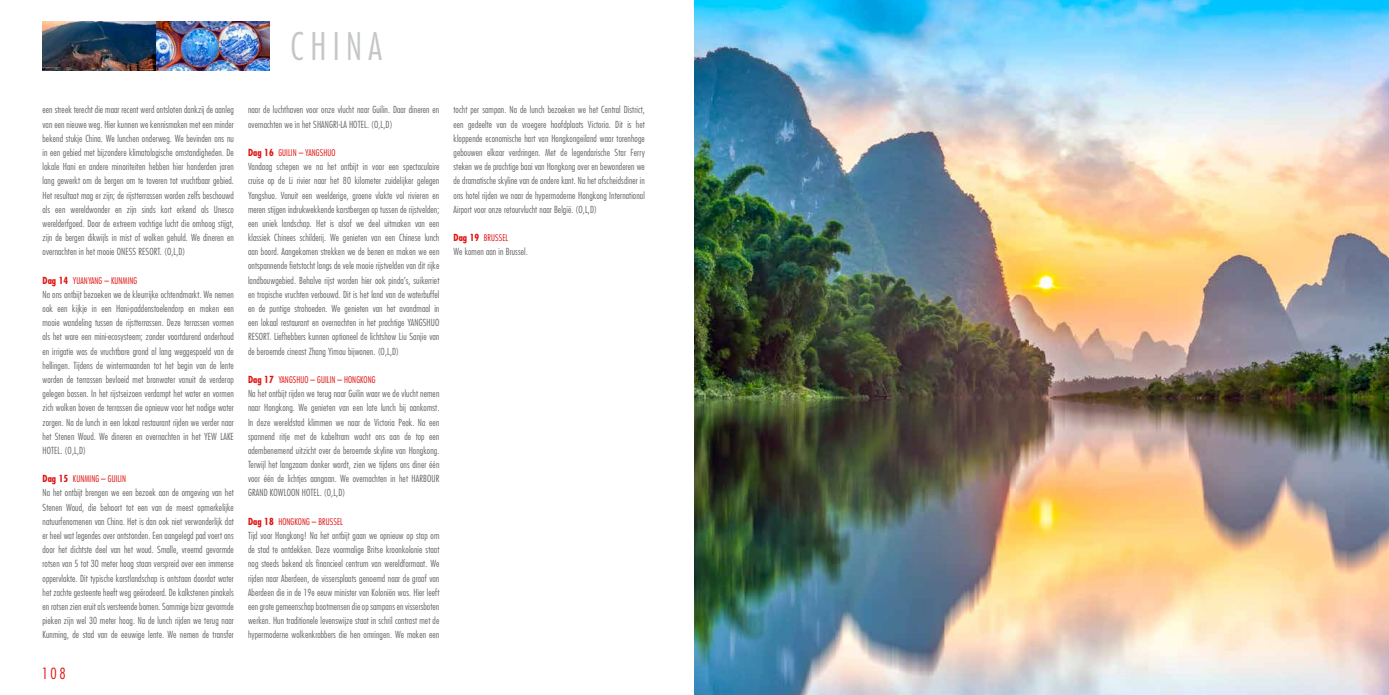
<style>
.page{position:relative;width:1389px;height:695px;background:#fff}
.page>*{position:absolute;margin:0;border:0;box-sizing:border-box;transform-origin:0 0}
.t1{font:300 condensed 37px "Futura Std";letter-spacing:.17em;color:#c5c7c7}
.t2{font:300 condensed 15px "Futura Std";color:#e00f0d}
.t3{font:300 condensed 9.5px/14.2px "Futura Std";letter-spacing:.01em;color:#626463;text-align:justify}
.t4{font:300 condensed 9px "Futura Std";letter-spacing:.01em;color:#e00f0d}
.s1{font-weight:700;font-size:9.5px}
</style>
<div class="page">
<img style="left:694px;top:0;width:695px;height:694px">
<img style="left:156px;top:21px;width:113px;height:50px">
<img style="left:43px;top:21px;width:113px;height:50px">
<h1 class="t1" style="left:291px;top:24px;width:93px">CHINA</h1>
<p class="t3" style="left:43px;top:103px;width:193px">een streek terecht die maar recent werd ontsloten dankzij de aanleg van een nieuwe weg. Hier kunnen we kennismaken met een minder bekend stukje China. We lunchen onderweg. We bevinden ons nu in een gebied met bijzondere klimatologische omstandigheden. De lokale Hani en andere minoriteiten hebben hier honderden jaren lang gewerkt om de bergen om te toveren tot vruchtbaar gebied.<br>Het resultaat mag er zijn; de rijstterrassen worden zelfs beschouwd als een wereldwonder en zijn sinds kort erkend als Unesco werelderfgoed. Door de extreem vochtige lucht die omhoog stijgt, zijn de bergen dikwijls in mist of wolken gehuld. We dineren en overnachten in het mooie ONESS RESORT. (O,L,D)</p>
<p class="t4" style="left:43px;top:275px;width:96px"><span class="s1">Dag 14</span> YUANYANG – KUNMING</p>
<p class="t3" style="left:43px;top:287px;width:193px">Na ons ontbijt bezoeken we de kleurrijke ochtendmarkt. We nemen ook een kijkje in een Hani-paddenstoelendorp en maken een mooie wandeling tussen de rijstterrassen. Deze terrassen vormen als het ware een mini-ecosysteem; zonder voortdurend onderhoud en irrigatie was de vruchtbare grond al lang weggespoeld van de hellingen. Tijdens de wintermaanden tot het begin van de lente worden de terrassen bevloeid met bronwater vanuit de verderop gelegen bossen. In het rijstseizoen verdampt het water en vormen zich wolken boven de terrassen die opnieuw voor het nodige water zorgen. Na de lunch in een lokaal restaurant rijden we verder naar het Stenen Woud. We dineren en overnachten in het YEW LAKE HOTEL. (O,L,D)</p>
<p class="t4" style="left:43px;top:473px;width:85px"><span class="s1">Dag 15</span> KUNMING – GUILIN</p>
<p class="t3" style="left:43px;top:485px;width:193px">Na het ontbijt brengen we een bezoek aan de omgeving van het Stenen Woud, die behoort tot een van de meest opmerkelijke natuurfenomenen van China. Het is dan ook niet verwonderlijk dat er heel wat legendes over ontstonden. Een aangelegd pad voert ons door het dichtste deel van het woud. Smalle, vreemd gevormde rotsen van 5 tot 30 meter hoog staan verspreid over een immense oppervlakte. Dit typische karstlandschap is ontstaan doordat water het zachte gesteente heeft weg geërodeerd. De kalkstenen pinakels en rotsen zien eruit als versteende bomen. Sommige bizar gevormde pieken zijn wel 30 meter hoog. Na de lunch rijden we terug naar Kunming, de stad van de eeuwige lente. We nemen de transfer</p>
<h2 class="t2" style="left:42px;top:664px;width:25px">108</h2>
<p class="t3" style="left:248px;top:103px;width:193px">naar de luchthaven voor onze vlucht naar Guilin. Daar dineren en overnachten we in het SHANGRI-LA HOTEL. (O,L,D)</p>
<p class="t4" style="left:248px;top:147px;width:89px"><span class="s1">Dag 16</span> GUILIN – YANGSHUO</p>
<p class="t3" style="left:248px;top:159px;width:193px">Vandaag schepen we na het ontbijt in voor een spectaculaire cruise op de Li rivier naar het 80 kilometer zuidelijker gelegen Yangshuo. Vanuit een weelderige, groene vlakte vol rivieren en meren stijgen indrukwekkende karstbergen op tussen de rijstvelden; een uniek landschap. Het is alsof we deel uitmaken van een klassiek Chinees schilderij. We genieten van een Chinese lunch aan boord. Aangekomen strekken we de benen en maken we een ontspannende fietstocht langs de vele mooie rijstvelden van dit rijke landbouwgebied. Behalve rijst worden hier ook pinda’s, suikerriet en tropische vruchten verbouwd. Dit is het land van de waterbuffel en de puntige strohoeden. We genieten van het avondmaal in een lokaal restaurant en overnachten in het prachtige YANGSHUO RESORT. Liefhebbers kunnen optioneel de lichtshow Liu Sanjie van de beroemde cineast Zhang Yimou bijwonen. (O,L,D)</p>
<p class="t4" style="left:248px;top:374px;width:129px"><span class="s1">Dag 17</span> YANGSHUO – GUILIN – HONGKONG</p>
<p class="t3" style="left:248px;top:386px;width:193px">Na het ontbijt rijden we terug naar Guilin waar we de vlucht nemen naar Hongkong. We genieten van een late lunch bij aankomst.<br>In deze wereldstad klimmen we naar de Victoria Peak. Na een spannend ritje met de kabeltram wacht ons aan de top een adembenemend uitzicht over de beroemde skyline van Hongkong.<br>Terwijl het langzaam donker wordt, zien we tijdens ons diner één voor één de lichtjes aangaan. We overnachten in het HARBOUR GRAND KOWLOON HOTEL. (O,L,D)</p>
<p class="t4" style="left:248px;top:516px;width:96px"><span class="s1">Dag 18</span> HONGKONG – BRUSSEL</p>
<p class="t3" style="left:248px;top:528px;width:193px">Tijd voor Hongkong! Na het ontbijt gaan we opnieuw op stap om de stad te ontdekken. Deze voormalige Britse kroonkolonie staat nog steeds bekend als financieel centrum van wereldformaat. We rijden naar Aberdeen, de vissersplaats genoemd naar de graaf van Aberdeen die in de 19e eeuw minister van Koloniën was. Hier leeft een grote gemeenschap bootmensen die op sampans en vissersboten werken. Hun traditionele levenswijze staat in schril contrast met de hypermoderne wolkenkrabbers die hen omringen. We maken een</p>
<p class="t3" style="left:454px;top:103px;width:193px">tocht per sampan. Na de lunch bezoeken we het Central District, een gedeelte van de vroegere hoofdplaats Victoria. Dit is het kloppende economische hart van Hongkongeiland waar torenhoge gebouwen elkaar verdringen. Met de legendarische Star Ferry steken we de prachtige baai van Hongkong over en bewonderen we de dramatische skyline van de andere kant. Na het afscheidsdiner in ons hotel rijden we naar de hypermoderne Hongkong International Airport voor onze retourvlucht naar België. (O,L,D)</p>
<p class="t4" style="left:454px;top:232px;width:56px"><span class="s1">Dag 19</span> BRUSSEL</p>
<p class="t3" style="left:454px;top:245px;width:76px">We komen aan in Brussel.</p>
</div>
